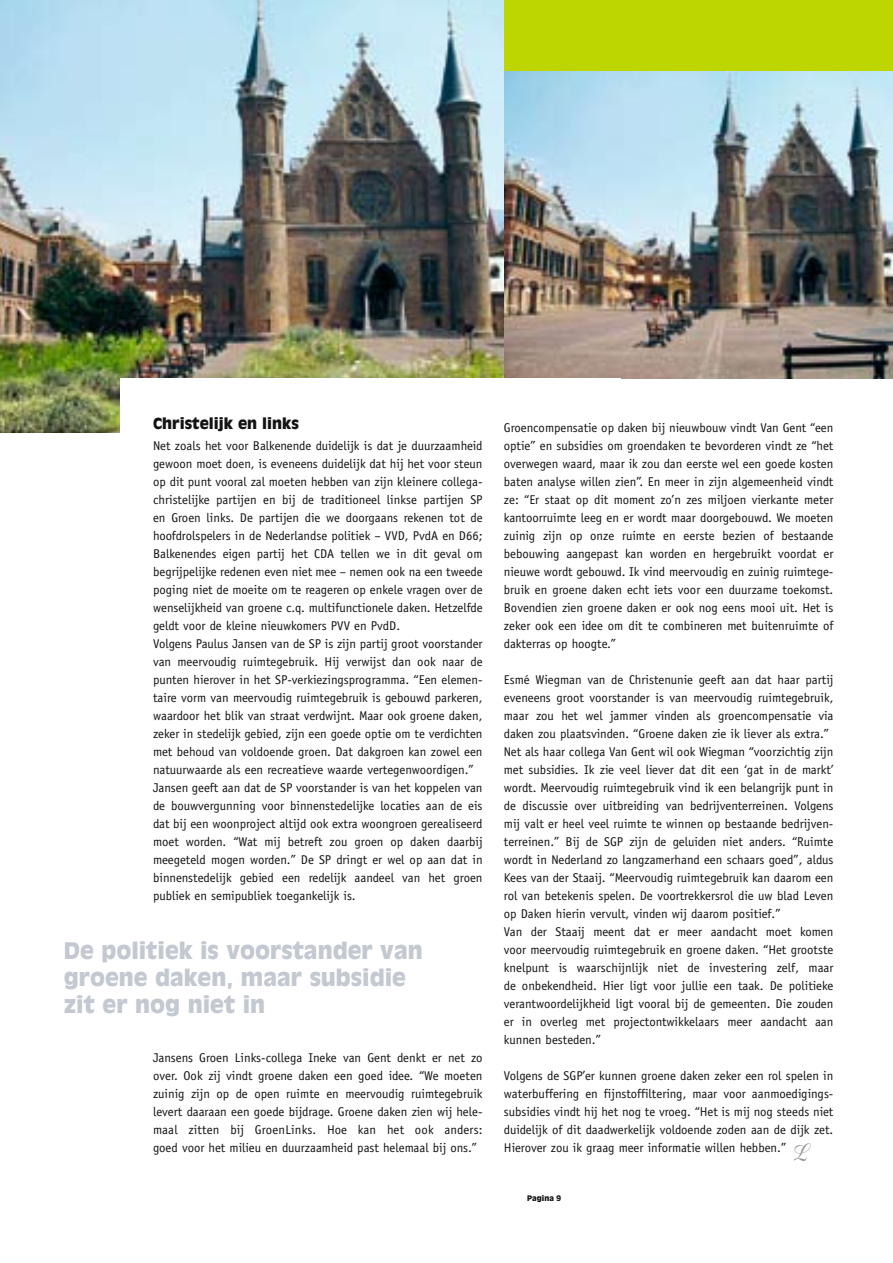
<style>
.page{position:relative;width:893px;height:1263px;background:#fff}
.page>*{position:absolute;margin:0;border:0;box-sizing:border-box;transform-origin:0 0}
.t1{font:900 22.5px/27px "Antique Olive";color:#c3c8d1}
.t2{font:900 15px "Antique Olive";color:#141314}
.t3{font:12.75px/18px "Officina Sans";color:#141314;text-align:justify}
.t4{font:900 7.5px "Antique Olive";color:#141314}
.s1{font-family:"Poppl Exquisit";font-size:20.25px;color:#919294}
</style>
<div class="page">
<div style="left:0;top:0;width:893px;height:153px;background:#bdd500"></div>
<img style="left:504px;top:72px;width:389px;height:306px">
<img style="left:0;top:0;width:504px;height:432px">
<div style="left:120px;top:378px;width:500px;height:252px;background:#fff"></div>
<p class="t2" style="left:153px;top:415px;width:147px">Christelijk en links</p>
<p class="t3" style="left:153px;top:437px;width:331px;text-align:left">Net zoals het voor Balkenende duidelijk is dat je duurzaamheid gewoon moet doen, is eveneens duidelijk dat hij het voor steun op dit punt vooral zal moeten hebben van zijn kleinere collega&shy;christelijke partijen en bij de traditioneel linkse partijen SP en Groen links. De partijen die we doorgaans rekenen tot de hoofdrolspelers in de Nederlandse politiek – VVD, PvdA en D66; Balkenendes eigen partij het CDA tellen we in dit geval om begrijpelijke redenen even niet mee – nemen ook na een tweede poging niet de moeite om te reageren op enkele vragen over de wenselijkheid van groene c.q. multifunctionele daken. Hetzelfde geldt voor de kleine nieuwkomers PVV en PvdD.<br>Volgens Paulus Jansen van de SP is zijn partij groot voorstander van meervoudig ruimtegebruik. Hij verwijst dan ook naar de punten hierover in het SP-verkiezingsprogramma. “Een elemen&shy;taire vorm van meervoudig ruimtegebruik is gebouwd parkeren, waardoor het blik van straat verdwijnt. Maar ook groene daken, zeker in stedelijk gebied, zijn een goede optie om te verdichten met behoud van voldoende groen. Dat dakgroen kan zowel een natuurwaarde als een recreatieve waarde vertegenwoordigen.” Jansen geeft aan dat de SP voorstander is van het koppelen van de bouwvergunning voor binnenstedelijke locaties aan de eis dat bij een woonproject altijd ook extra woongroen gerealiseerd moet worden. “Wat mij betreft zou groen op daken daarbij meegeteld mogen worden.” De SP dringt er wel op aan dat in binnenstedelijk gebied een redelijk aandeel van het groen publiek en semipubliek toegankelijk is.</p>
<h1 class="t1" style="left:64px;top:936px;width:360px">De politiek is voorstander van groene daken, maar subsidie zit er nog niet in</h1>
<p class="t3" style="left:153px;top:1049px;width:331px">Jansens Groen Links-collega Ineke van Gent denkt er net zo over. Ook zij vindt groene daken een goed idee. “We moeten zuinig zijn op de open ruimte en meervoudig ruimtegebruik levert daaraan een goede bijdrage. Groene daken zien wij hele&shy;maal zitten bij GroenLinks. Hoe kan het ook anders: goed voor het milieu en duurzaamheid past helemaal bij ons.”</p>
<p class="t3" style="left:504px;top:419px;width:331px">Groencompensatie op daken bij nieuwbouw vindt Van Gent “een optie” en subsidies om groendaken te bevorderen vindt ze “het overwegen waard, maar ik zou dan eerste wel een goede kosten baten analyse willen zien”. En meer in zijn algemeenheid vindt ze: “Er staat op dit moment zo’n zes miljoen vierkante meter kantoorruimte leeg en er wordt maar doorgebouwd. We moeten zuinig zijn op onze ruimte en eerste bezien of bestaande bebouwing aangepast kan worden en hergebruikt voordat er nieuwe wordt gebouwd. Ik vind meervoudig en zuinig ruimtege&shy;bruik en groene daken echt iets voor een duurzame toekomst.<br>Bovendien zien groene daken er ook nog eens mooi uit. Het is zeker ook een idee om dit te combineren met buitenruimte of dakterras op hoogte.”</p>
<p class="t3" style="left:504px;top:671px;width:331px;text-align:left">Esmé Wiegman van de Christenunie geeft aan dat haar partij eveneens groot voorstander is van meervoudig ruimtegebruik, maar zou het wel jammer vinden als groencompensatie via daken zou plaatsvinden. “Groene daken zie ik liever als extra.” Net als haar collega Van Gent wil ook Wiegman “voorzichtig zijn met subsidies. Ik zie veel liever dat dit een ‘gat in de markt’ wordt. Meervoudig ruimtegebruik vind ik een belangrijk punt in de discussie over uitbreiding van bedrijventerreinen. Volgens mij valt er heel veel ruimte te winnen op bestaande bedrijven&shy;terreinen.” Bij de SGP zijn de geluiden niet anders. “Ruimte wordt in Nederland zo langzamerhand een schaars goed”, aldus Kees van der Staaij. “Meervoudig ruimtegebruik kan daarom een rol van betekenis spelen. De voortrekkersrol die uw blad Leven op Daken hierin vervult, vinden wij daarom positief.”<br>Van der Staaij meent dat er meer aandacht moet komen voor meervoudig ruimtegebruik en groene daken. “Het grootste knelpunt is waarschijnlijk niet de investering zelf, maar de onbekendheid. Hier ligt voor jullie een taak. De politieke verantwoordelijkheid ligt vooral bij de gemeenten. Die zouden er in overleg met projectontwikkelaars meer aandacht aan kunnen besteden.”</p>
<p class="t3" style="left:504px;top:1067px;width:331px">Volgens de SGP’er kunnen groene daken zeker een rol spelen in waterbuffering en fijnstoffiltering, maar voor aanmoedigings&shy;subsidies vindt hij het nog te vroeg. “Het is mij nog steeds niet duidelijk of dit daadwerkelijk voldoende zoden aan de dijk zet.<br>Hierover zou ik graag meer informatie willen hebben.” <span class="s1">L</span></p>
<p class="t4" style="left:527px;top:1194px;width:35px">Pagina 9</p>
</div>
